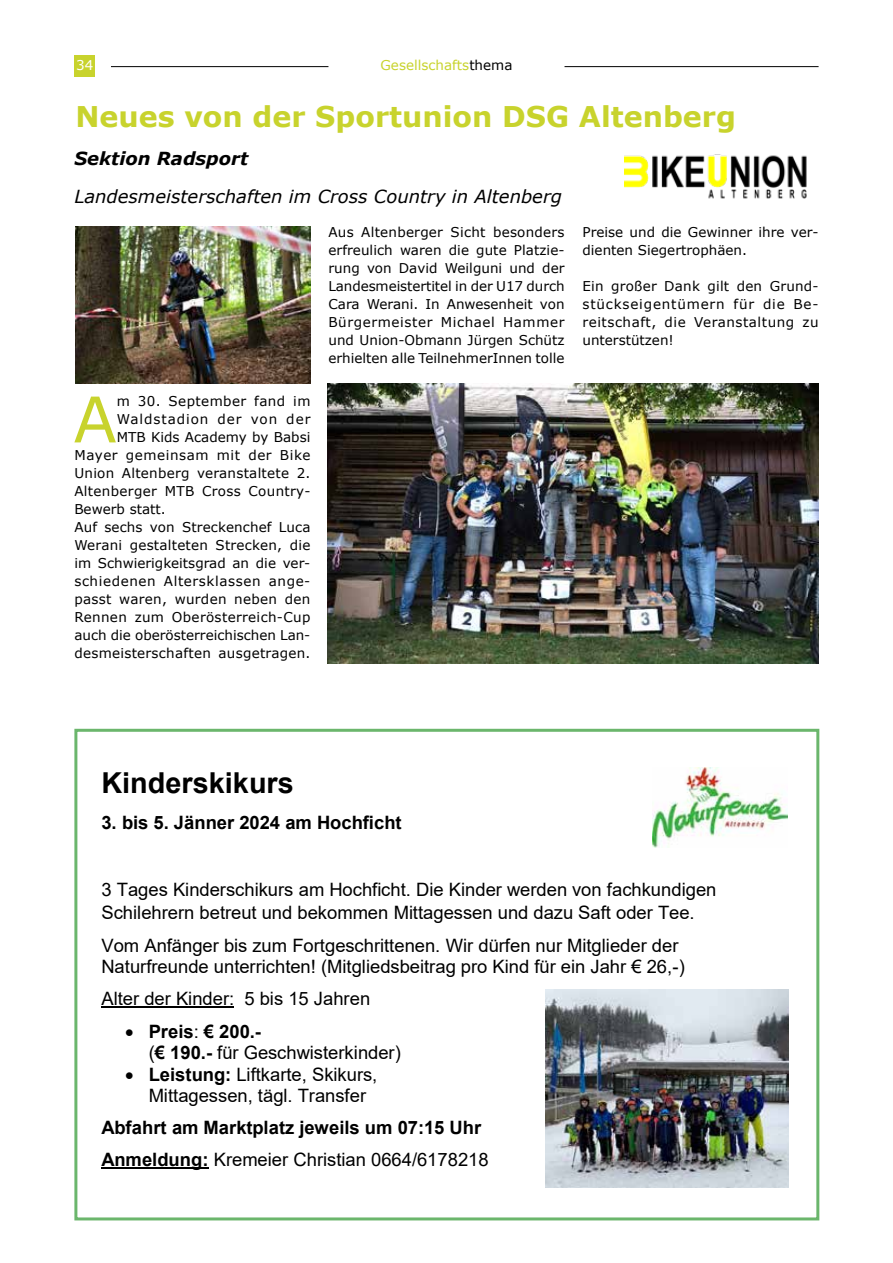
<style>
.page{position:relative;width:893px;height:1263px;background:#fff}
.page>*{position:absolute;margin:0;border:0;box-sizing:border-box;transform-origin:0 0}
.t1{font:63px "Verdana";color:#c8d32d}
.t2{font:700 28.8px "Arial";color:#000}
.t3{font:700 28.5px "Verdana";color:#c8d32d}
.t4{font:18.45px/21.1px "Arial";color:#000}
.t5{font:700 18.45px/31.5px "Arial";color:#000}
.t6{font:italic 18px "Verdana";color:#000}
.t7{font:italic 700 18px "Verdana";color:#000}
.t8{font:13.5px/18px "Verdana";letter-spacing:.015em;color:#000;text-align:justify}
.t9{font:13.5px "Verdana";letter-spacing:.045em;color:#000}
.t10{font:13.5px "Verdana";letter-spacing:.04em;color:#000}
.t11{font:13.5px "Verdana";letter-spacing:.07em;color:#000}
.t12{font:13.5px "Verdana";color:#c8d32d}
.t13{font:13.5px "Verdana";color:#fff}
.s1{color:#000}
.s2{font-weight:700}
.s3{font-weight:400}
</style>
<div class="page">
<div style="left:74px;top:56px;width:21px;height:21px;background:#c8d32d"></div>
<hr style="left:111px;top:66px;width:217px;height:1px;background:#000">
<hr style="left:564px;top:66px;width:255px;height:1px;background:#000">
<img style="left:625px;top:154px;width:182px;height:45px">
<hr style="left:101px;top:1007px;width:133px;height:1px;background:#000">
<hr style="left:101px;top:1167px;width:108px;height:2px;background:#000">
<img style="left:652px;top:767px;width:135px;height:80px">
<img style="left:545px;top:989px;width:243px;height:199px">
<div style="left:74px;top:729px;width:745px;height:491px;border:3px solid #6bb66c"></div>
<img style="left:75px;top:227px;width:235px;height:156px">
<img style="left:328px;top:383px;width:491px;height:280px">
<p class="t13" style="left:76px;top:56px;width:19px">34</p>
<p class="t12" style="left:380px;top:56px;width:133px">Gesellschafts<span class="s1">thema</span></p>
<h3 class="t3" style="left:75px;top:97px;width:662px">Neues von der Sportunion DSG Altenberg</h3>
<h3 class="t7" style="left:74px;top:145px;width:175px">Sektion Radsport</h3>
<h3 class="t6" style="left:74px;top:184px;width:489px">Landesmeisterschaften im Cross Country in Altenberg</h3>
<p class="t8" style="left:328px;top:223px;width:238px">Aus Altenberger Sicht besonders erfreulich waren die gute Platzie&shy;rung von David Weilguni und der Landesmeistertitel in der U17 durch Cara Werani. In Anwesenheit von Bürgermeister Michael Hammer und Union-Obmann Jürgen Schütz erhielten alle TeilnehmerInnen tolle</p>
<p class="t8" style="left:582px;top:223px;width:238px">Preise und die Gewinner ihre ver&shy;dienten Siegertrophäen.</p>
<p class="t8" style="left:582px;top:277px;width:238px">Ein großer Dank gilt den Grund&shy;stückseigentümern für die Be&shy;reitschaft, die Veranstaltung zu unterstützen!</p>
<h1 class="t1" style="left:74px;top:376px;width:45px">A</h1>
<p class="t8" style="left:117px;top:392px;width:195px">m 30. September fand im</p>
<p class="t11" style="left:117px;top:410px;width:195px">Waldstadion der von der</p>
<p class="t8" style="left:117px;top:428px;width:195px">MTB Kids Academy by Babsi</p>
<p class="t10" style="left:74px;top:446px;width:238px">Mayer gemeinsam mit der Bike</p>
<p class="t8" style="left:74px;top:464px;width:238px">Union Altenberg veranstaltete 2.</p>
<p class="t8" style="left:74px;top:482px;width:238px">Altenberger MTB Cross Country-</p>
<p class="t8" style="left:74px;top:500px;width:93px">Bewerb statt.</p>
<p class="t8" style="left:74px;top:518px;width:238px">Auf sechs von Streckenchef Luca</p>
<p class="t8" style="left:74px;top:536px;width:237px">Werani gestalteten Strecken, die</p>
<p class="t8" style="left:74px;top:554px;width:238px">im Schwierigkeitsgrad an die ver-</p>
<p class="t9" style="left:74px;top:572px;width:238px">schiedenen Altersklassen ange-</p>
<p class="t8" style="left:74px;top:590px;width:238px">passt waren, wurden neben den</p>
<p class="t8" style="left:74px;top:608px;width:238px">Rennen zum Oberösterreich-Cup</p>
<p class="t8" style="left:74px;top:626px;width:238px">auch die oberösterreichischen Lan-</p>
<p class="t8" style="left:74px;top:644px;width:238px">desmeisterschaften ausgetragen.</p>
<h2 class="t2" style="left:101px;top:762px;width:194px">Kinderskikurs</h2>
<h3 class="t5" style="left:101px;top:807px;width:302px">3. bis 5. Jänner 2024 am Hochficht</h3>
<h3 class="t4" style="left:101px;top:878px;width:617px;line-height:22.6px">3 Tages Kinderschikurs am Hochficht. Die Kinder werden von fachkundigen<br>Schilehrern betreut und bekommen Mittagessen und dazu Saft oder Tee.</h3>
<h3 class="t4" style="left:101px;top:935px;width:585px">Vom Anfänger bis zum Fortgeschrittenen. Wir dürfen nur Mitglieder der<br>Naturfreunde unterrichten! (Mitgliedsbeitrag pro Kind für ein Jahr € 26,-)</h3>
<h3 class="t4" style="left:101px;top:988px;width:270px">Alter der Kinder: 5 bis 15 Jahren</h3>
<h3 class="t4" style="left:149px;top:1020px;width:254px;text-indent:-24px">• <span class="s2">Preis</span>: <span class="s2">€ 200.-<br></span>(<span class="s2">€ 190.-</span> für Geschwisterkinder)</h3>
<h3 class="t4" style="left:149px;top:1064px;width:230px;text-indent:-24px">• <span class="s2">Leistung:</span> Liftkarte, Skikurs,<br>Mittagessen, tägl. Transfer</h3>
<h3 class="t5" style="left:101px;top:1112px;width:389px">Abfahrt am Marktplatz jeweils um 07:15 Uhr<br>Anmeldung: <span class="s3">Kremeier Christian 0664/6178218</span></h3>
</div>
